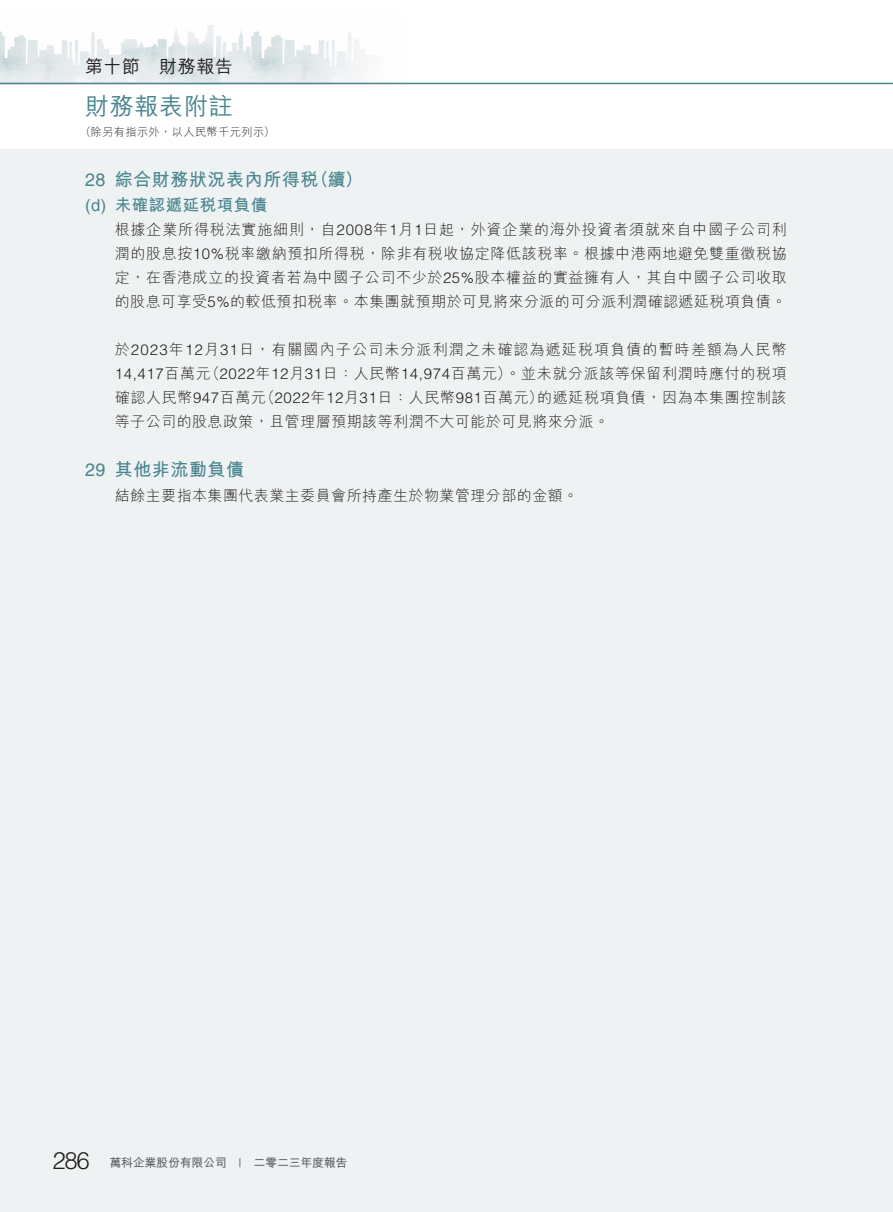
<style>
.page{position:relative;width:893px;height:1212px;background:#fff}
.page>*{position:absolute;margin:0;border:0;box-sizing:border-box;transform-origin:0 0}
.t1{font:500 24px "M Hei HK";letter-spacing:.03em;color:#48858e}
.t2{font:300 24px "Helvetica LT Std";color:#231f20}
.t3{font:700 18px "M Hei HK";letter-spacing:.03em;color:#48858e}
.t4{font:500 18px "M Hei HK";letter-spacing:.03em;color:#231f20}
.t5{font:700 16.5px "M Hei HK";letter-spacing:.03em;color:#48858e}
.t6{font:300 15px/24px "M Hei HK";letter-spacing:.03em;color:#231f20;text-align:justify}
.t7{font:700 12px "M Hei HK";letter-spacing:-.025em;color:#636366}
.t8{font:300 11.25px "M Hei HK";letter-spacing:.03em;color:#231f20}
.s1{font-family:"Helvetica LT Std";font-weight:400}
.s2{font-family:"Helvetica LT Std"}
</style>
<div class="page">
<div style="left:0;top:149px;width:893px;height:1063px;background:#eff2f3"></div>
<img style="left:0;top:25px;width:404px;height:58px">
<hr style="left:0;top:83px;width:893px;height:1px;background:#48858e">
<p class="t4" style="left:85px;top:53px;width:149px">第十節　財務報告</p>
<h1 class="t1" style="left:85px;top:88px;width:149px">財務報表附註</h1>
<p class="t8" style="left:80px;top:124px;width:196px">（除另有指示外，以人民幣千元列示）</p>
<p class="t3" style="left:85px;top:166px;width:279px"><span class="s1">28</span> 綜合財務狀況表內所得稅（續）</p>
<p class="t5" style="left:85px;top:193px;width:184px"><span class="s1">(d)</span> 未確認遞延稅項負債</p>
<p class="t6" style="left:115px;top:217px;width:673px">根據企業所得稅法實施細則，自<span class="s2">2008</span>年<span class="s2">1</span>月<span class="s2">1</span>日起，外資企業的海外投資者須就來自中國子公司利潤的股息按<span class="s2">10%</span>稅率繳納預扣所得稅，除非有稅收協定降低該稅率。根據中港兩地避免雙重徵稅協定，在香港成立的投資者若為中國子公司不少於<span class="s2">25%</span>股本權益的實益擁有人，其自中國子公司收取的股息可享受<span class="s2">5%</span>的較低預扣稅率。本集團就預期於可見將來分派的可分派利潤確認遞延稅項負債。</p>
<p class="t6" style="left:115px;top:337px;width:673px">於<span class="s2">2023</span>年<span class="s2">12</span>月<span class="s2">31</span>日，有關國內子公司未分派利潤之未確認為遞延稅項負債的暫時差額為人民幣<span class="s2">14,417</span>百萬元（<span class="s2">2022</span>年<span class="s2">12</span>月<span class="s2">31</span>日：人民幣<span class="s2">14,974</span>百萬元）。並未就分派該等保留利潤時應付的稅項確認人民幣<span class="s2">947</span>百萬元（<span class="s2">2022</span>年<span class="s2">12</span>月<span class="s2">31</span>日：人民幣<span class="s2">981</span>百萬元）的遞延稅項負債，因為本集團控制該等子公司的股息政策，且管理層預期該等利潤不大可能於可見將來分派。</p>
<p class="t3" style="left:85px;top:456px;width:161px"><span class="s1">29</span> 其他非流動負債</p>
<p class="t6" style="left:115px;top:483px;width:465px">結餘主要指本集團代表業主委員會所持產生於物業管理分部的金額。</p>
<h1 class="t2" style="left:52px;top:1146px;width:39px">286</h1>
<p class="t7" style="left:109px;top:1153px;width:240px">萬科企業股份有限公司 <span class="s1">|</span> 二零二三年度報告</p>
</div>
